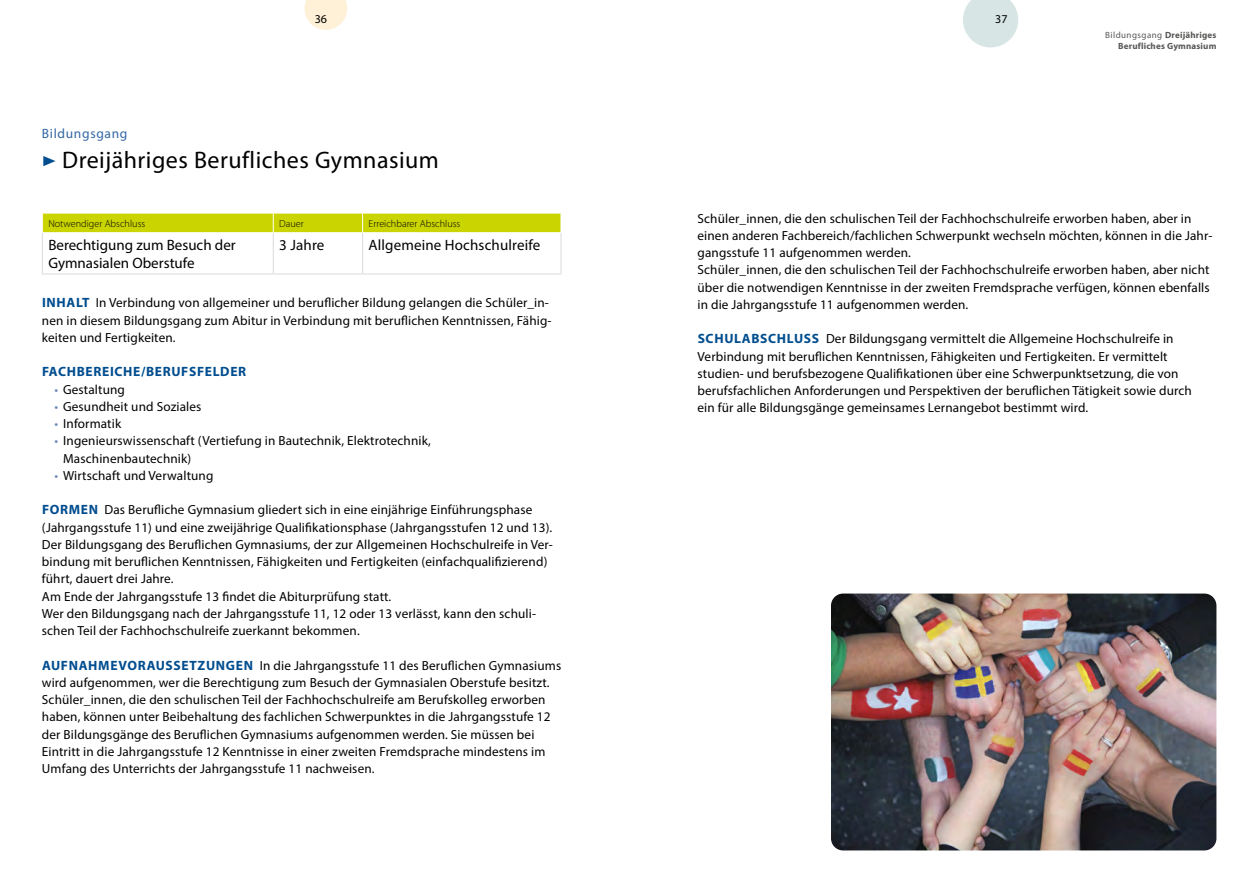
<style>
.page{position:relative;width:1259px;height:893px;background:#fff}
.page>*{position:absolute;margin:0;border:0;box-sizing:border-box;transform-origin:0 0}
.HEadline{font:24px "Myriad Pro";letter-spacing:.02em;color:#000}
.Fließtext{font:15px/18px "Myriad Pro";color:#000}
.Fließtext-2{font:700 13.5px "Myriad Pro";letter-spacing:.05em;color:#004d8f}
.Vorwort{font:13.5px "Myriad Pro";letter-spacing:.05em;color:#3367a4}
.Fließtext-3{font:13.2px/17.2px "Myriad Pro";letter-spacing:.01em;color:#000}
.t1{font:12px "Myriad Pro";color:#000}
.Tabellentext{font:300 10.2px "Myriad Pro";color:#000}
.Vorwort-2{font:700 9px/10.5px "Myriad Pro";letter-spacing:.02em;color:#575756;text-align:right}
.s1{font-family:"The Sans Bold Caps";color:#004d8f}
.s2{font-weight:400}
.s3{font-weight:700;font-size:13.5px;color:#004d8f}
.s4{color:#6a87ba}
</style>
<div class="page">
<svg style="left:304px;top:0;width:43px;height:30px"></svg>
<svg style="left:963px;top:0;width:55px;height:47px"></svg>
<img style="left:831px;top:594px;width:385px;height:256px">
<div style="left:42px;top:213px;width:519px;height:19px;background:#cad400"></div>
<hr style="left:42px;top:233px;width:1px;height:40px;background:#dadada">
<hr style="left:273px;top:233px;width:1px;height:40px;background:#dadada">
<hr style="left:362px;top:233px;width:1px;height:40px;background:#dadada">
<hr style="left:560px;top:233px;width:1px;height:40px;background:#dadada">
<hr style="left:42px;top:273px;width:231px;height:1px;background:#dadada">
<hr style="left:273px;top:273px;width:89px;height:1px;background:#dadada">
<hr style="left:362px;top:273px;width:199px;height:1px;background:#dadada">
<p class="t1" style="left:315px;top:12px;width:14px">36</p>
<p class="t1" style="left:995px;top:12px;width:14px">37</p>
<p class="Vorwort" style="left:42px;top:125px;width:87px">Bildungsgang</p>
<p class="HEadline" style="left:42px;top:145px;width:398px"><span class="s1">&gt;</span> Dreijähriges Berufliches Gymnasium</p>
<p class="Vorwort-2" style="left:1105px;top:29px;width:113px"><span class="s2">Bildungsgang</span> Dreijähriges<br>Berufliches Gymnasium</p>
<p class="Tabellentext" style="left:48px;top:217px;width:98px">Notwendiger Abschluss</p>
<p class="Tabellentext" style="left:279px;top:217px;width:26px">Dauer</p>
<p class="Tabellentext" style="left:368px;top:217px;width:93px">Erreichbarer Abschluss</p>
<p class="Fließtext" style="left:48px;top:236px;width:189px">Berechtigung zum Besuch der<br>Gymnasialen Oberstufe</p>
<p class="Fließtext" style="left:279px;top:236px;width:47px">3 Jahre</p>
<p class="Fließtext" style="left:368px;top:236px;width:173px">Allgemeine Hochschulreife</p>
<p class="Fließtext-3" style="left:42px;top:294px;width:511px"><span class="s3">INHALT</span> In Verbindung von allgemeiner und beruflicher Bildung gelangen die Schüler_in&shy;nen in diesem Bildungsgang zum Abitur in Verbindung mit beruflichen Kenntnissen, Fähig&shy;keiten und Fertigkeiten.</p>
<p class="Fließtext-2" style="left:42px;top:363px;width:206px">FACHBEREICHE/BERUFSFELDER</p>
<p class="Fließtext-3" style="left:55px;top:380px;width:72px"><span class="s4">•</span> Gestaltung</p>
<p class="Fließtext-3" style="left:55px;top:397px;width:148px"><span class="s4">•</span> Gesundheit und Soziales</p>
<p class="Fließtext-3" style="left:55px;top:415px;width:68px"><span class="s4">•</span> Informatik</p>
<p class="Fließtext-3" style="left:63px;top:432px;width:369px;text-indent:-9px"><span class="s4">•</span> Ingenieurswissenschaft (Vertiefung in Bautechnik, Elektrotechnik,<br>Maschinenbautechnik)</p>
<p class="Fließtext-3" style="left:55px;top:466px;width:160px"><span class="s4">•</span> Wirtschaft und Verwaltung</p>
<p class="Fließtext-3" style="left:42px;top:501px;width:512px"><span class="s3">FORMEN</span> Das Berufliche Gymnasium gliedert sich in eine einjährige Einführungsphase (Jahrgangsstufe 11) und eine zweijährige Qualifikationsphase (Jahrgangsstufen 12 und 13).<br>Der Bildungsgang des Beruflichen Gymnasiums, der zur Allgemeinen Hochschulreife in Ver&shy;bindung mit beruflichen Kenntnissen, Fähigkeiten und Fertigkeiten (einfachqualifizierend) führt, dauert drei Jahre.</p>
<p class="Fließtext-3" style="left:42px;top:587px;width:351px">Am Ende der Jahrgangsstufe 13 findet die Abiturprüfung statt.</p>
<p class="Fließtext-3" style="left:42px;top:605px;width:496px">Wer den Bildungsgang nach der Jahrgangsstufe 11, 12 oder 13 verlässt, kann den schuli&shy;schen Teil der Fachhochschulreife zuerkannt bekommen.</p>
<p class="Fließtext-3" style="left:42px;top:656px;width:521px"><span class="s3">AUFNAHMEVORAUSSETZUNGEN</span> In die Jahrgangsstufe 11 des Beruflichen Gymnasiums wird aufgenommen, wer die Berechtigung zum Besuch der Gymnasialen Oberstufe besitzt.</p>
<p class="Fließtext-3" style="left:42px;top:691px;width:510px">Schüler_innen, die den schulischen Teil der Fachhochschulreife am Berufskolleg erworben haben, können unter Beibehaltung des fachlichen Schwerpunktes in die Jahrgangsstufe 12 der Bildungsgänge des Beruflichen Gymnasiums aufgenommen werden. Sie müssen bei Eintritt in die Jahrgangsstufe 12 Kenntnisse in einer zweiten Fremdsprache mindestens im Umfang des Unterrichts der Jahrgangsstufe 11 nachweisen.</p>
<p class="Fließtext-3" style="left:697px;top:209px;width:516px">Schüler_innen, die den schulischen Teil der Fachhochschulreife erworben haben, aber in einen anderen Fachbereich/fachlichen Schwerpunkt wechseln möchten, können in die Jahr&shy;gangsstufe 11 aufgenommen werden.</p>
<p class="Fließtext-3" style="left:697px;top:261px;width:514px;text-align:justify">Schüler_innen, die den schulischen Teil der Fachhochschulreife erworben haben, aber nicht über die notwendigen Kenntnisse in der zweiten Fremdsprache verfügen, können ebenfalls in die Jahrgangsstufe 11 aufgenommen werden.</p>
<p class="Fließtext-3" style="left:697px;top:330px;width:496px"><span class="s3">SCHULABSCHLUSS</span> Der Bildungsgang vermittelt die Allgemeine Hochschulreife in Verbindung mit beruflichen Kenntnissen, Fähigkeiten und Fertigkeiten. Er vermittelt studien- und berufsbezogene Qualifikationen über eine Schwerpunktsetzung, die von berufsfachlichen Anforderungen und Perspektiven der beruflichen Tätigkeit sowie durch ein für alle Bildungsgänge gemeinsames Lernangebot bestimmt wird.</p>
</div>
